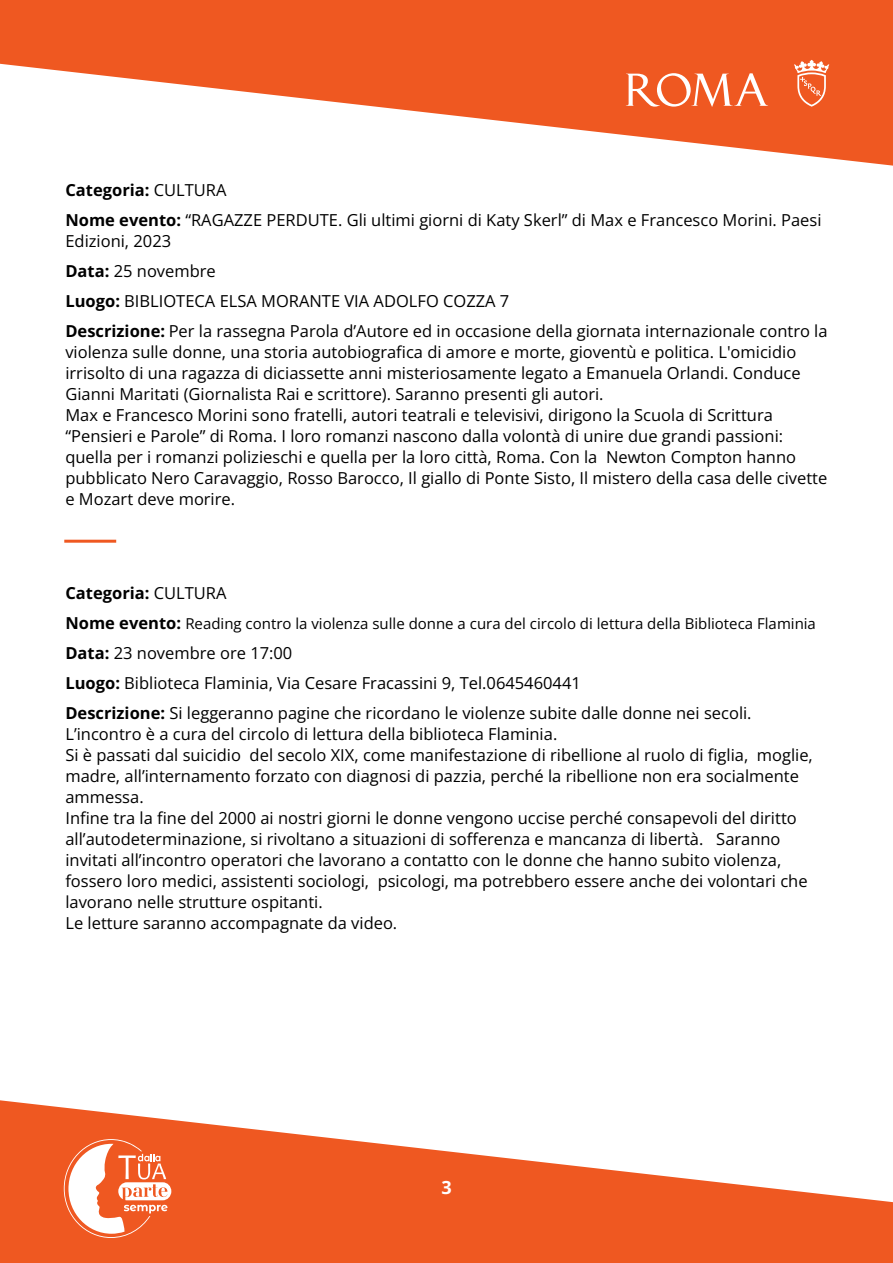
<style>
.page{position:relative;width:893px;height:1263px;background:#fff}
.page>*{position:absolute;margin:0;border:0;box-sizing:border-box;transform-origin:0 0}
.t1{font:700 18px "Open Sans";color:#fff}
.t2{font:16.5px/21px "Open Sans";color:#000}
.t3{font:700 16.5px "Open Sans";color:#000}
.t4{font:15px "Open Sans";color:#000}
.s1{font-weight:700}
.s2{font-weight:400}
.s3{font-weight:700;font-size:16.5px}
</style>
<div class="page">
<svg style="left:0;top:0;width:893px;height:166px;fill:#ef5821"></svg>
<svg style="left:0;top:1100px;width:893px;height:163px;fill:#ef5821"></svg>
<hr style="left:64px;top:540px;width:52px;height:3px;background:#ef5821">
<svg style="left:626px;top:73px;width:142px;height:34px"></svg>
<svg style="left:794px;top:60px;width:35px;height:47px;background:#f3845b"></svg>
<svg style="left:64px;top:1139px;width:107px;height:99px"></svg>
<p class="t2" style="left:65px;top:174px;width:758px;line-height:30px"><span class="s1">Categoria:</span> CULTURA<br><span class="s1">Nome evento:</span> “RAGAZZE PERDUTE. Gli ultimi giorni di Katy Skerl” di Max e Francesco Morini. Paesi</p>
<p class="t2" style="left:65px;top:225px;width:764px;line-height:30px">Edizioni, 2023<br><span class="s1">Data:</span> 25 novembre<br><span class="s1">Luogo:</span> BIBLIOTECA ELSA MORANTE VIA ADOLFO COZZA 7<br><span class="s1">Descrizione:</span> Per la rassegna Parola d’Autore ed in occasione della giornata internazionale contro la</p>
<p class="t2" style="left:65px;top:341px;width:763px">violenza sulle donne, una storia autobiografica di amore e morte, gioventù e politica. L'omicidio irrisolto di una ragazza di diciassette anni misteriosamente legato a Emanuela Orlandi. Conduce Gianni Maritati (Giornalista Rai e scrittore). Saranno presenti gli autori.<br>Max e Francesco Morini sono fratelli, autori teatrali e televisivi, dirigono la Scuola di Scrittura “Pensieri e Parole” di Roma. I loro romanzi nascono dalla volontà di unire due grandi passioni: quella per i romanzi polizieschi e quella per la loro città, Roma. Con la Newton Compton hanno pubblicato Nero Caravaggio, Rosso Barocco, Il giallo di Ponte Sisto, Il mistero della casa delle civette e Mozart deve morire.</p>
<p class="t3" style="left:65px;top:582px;width:163px">Categoria: <span class="s2">CULTURA</span></p>
<p class="t4" style="left:65px;top:613px;width:752px"><span class="s3">Nome evento:</span> Reading contro la violenza sulle donne a cura del circolo di lettura della Biblioteca Flaminia</p>
<p class="t2" style="left:65px;top:638px;width:688px;line-height:30px"><span class="s1">Data:</span> 23 novembre ore 17:00<br><span class="s1">Luogo:</span> Biblioteca Flaminia, Via Cesare Fracassini 9, Tel.0645460441<br><span class="s1">Descrizione:</span> Si leggeranno pagine che ricordano le violenze subite dalle donne nei secoli.</p>
<p class="t2" style="left:65px;top:723px;width:749px">L’incontro è a cura del circolo di lettura della biblioteca Flaminia.<br>Si è passati dal suicidio del secolo XIX, come manifestazione di ribellione al ruolo di figlia, moglie, madre, all’internamento forzato con diagnosi di pazzia, perché la ribellione non era socialmente ammessa.<br>Infine tra la fine del 2000 ai nostri giorni le donne vengono uccise perché consapevoli del diritto all’autodeterminazione, si rivoltano a situazioni di sofferenza e mancanza di libertà. Saranno invitati all’incontro operatori che lavorano a contatto con le donne che hanno subito violenza, fossero loro medici, assistenti sociologi, psicologi, ma potrebbero essere anche dei volontari che lavorano nelle strutture ospitanti.<br>Le letture saranno accompagnate da video.</p>
<p class="t1" style="left:441px;top:1175px;width:12px">3</p>
</div>
